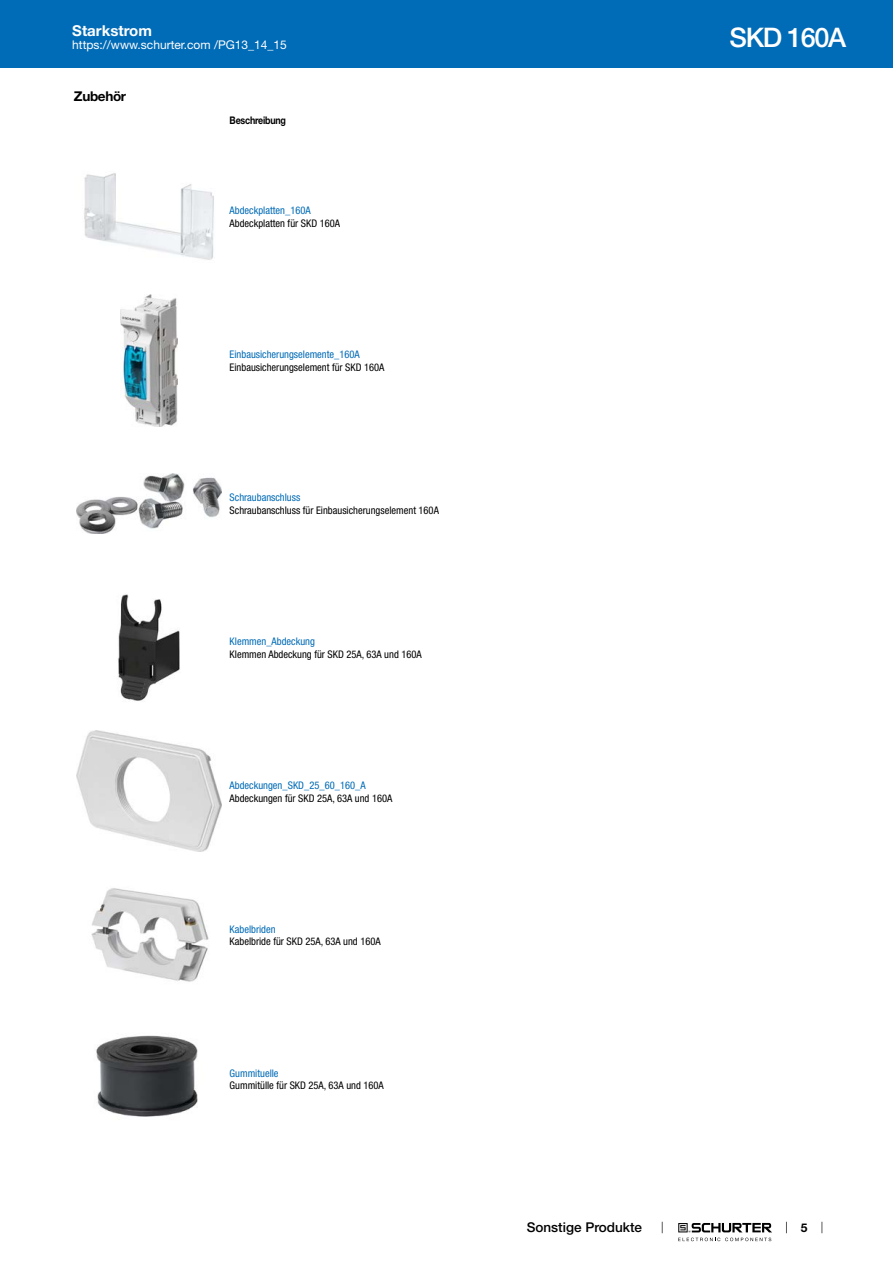
<style>
.page{position:relative;width:893px;height:1263px;background:#fff}
.page>*{position:absolute;margin:0;border:0;box-sizing:border-box;transform-origin:0 0}
.t1{font:500 27px "Helvetica Neue LT";letter-spacing:-.05em;color:#fff}
.t2{font:700 15px "Helvetica Neue LT";color:#fff}
.t3{font:500 13.5px "Helvetica Neue LT";color:#000}
.t4{font:700 13.5px "Helvetica Neue LT";letter-spacing:-.025em;color:#000}
.t5{font:12px "Helvetica Neue LT";color:#fff}
.t6{font:700 12px "Helvetica Neue LT";color:#000}
.t7{font:condensed 10.5px "Helvetica Neue LT";color:#000}
.t8{font:condensed 10.5px "Helvetica Neue LT";color:#006bb6}
.t9{font:700 10.5px "Helvetica Neue LT";letter-spacing:-.025em;color:#000;scale:.85 1}
</style>
<div class="page">
<svg style="left:678px;top:1223px;width:94px;height:18px"></svg>
<div style="left:0;top:0;width:893px;height:68px;background:#006bb6"></div>
<img style="left:84px;top:173px;width:130px;height:87px">
<img style="left:120px;top:294px;width:57px;height:132px">
<img style="left:77px;top:473px;width:144px;height:61px">
<img style="left:118px;top:594px;width:62px;height:107px">
<img style="left:77px;top:730px;width:144px;height:122px">
<img style="left:91px;top:888px;width:118px;height:94px">
<img style="left:96px;top:1035px;width:102px;height:82px">
<h2 class="t2" style="left:72px;top:21px;width:81px">Starkstrom</h2>
<p class="t5" style="left:72px;top:38px;width:216px">https://www.schurter.com /PG13_14_15</p>
<p class="t4" style="left:74px;top:88px;width:54px">Zubehör</p>
<p class="t9" style="left:230px;top:114px;width:68px">Beschreibung</p>
<p class="t8" style="left:230px;top:205px;width:83px">Abdeckplatten_160A</p>
<p class="t7" style="left:230px;top:217px;width:112px">Abdeckplatten für SKD 160A</p>
<p class="t8" style="left:230px;top:348px;width:132px">Einbausicherungselemente_160A</p>
<p class="t7" style="left:230px;top:361px;width:156px">Einbausicherungselement für SKD 160A</p>
<p class="t8" style="left:230px;top:491px;width:72px">Schraubanschluss</p>
<p class="t7" style="left:230px;top:504px;width:211px">Schraubanschluss für Einbausicherungselement 160A</p>
<p class="t8" style="left:230px;top:635px;width:87px">Klemmen_Abdeckung</p>
<p class="t7" style="left:230px;top:648px;width:194px">Klemmen Abdeckung für SKD 25A, 63A und 160A</p>
<p class="t8" style="left:230px;top:779px;width:137px">Abdeckungen_SKD_25_60_160_A</p>
<p class="t7" style="left:230px;top:792px;width:164px">Abdeckungen für SKD 25A, 63A und 160A</p>
<p class="t8" style="left:230px;top:923px;width:48px">Kabelbriden</p>
<p class="t7" style="left:230px;top:935px;width:153px">Kabelbride für SKD 25A, 63A und 160A</p>
<p class="t8" style="left:230px;top:1067px;width:50px">Gummituelle</p>
<p class="t7" style="left:230px;top:1079px;width:156px">Gummitülle für SKD 25A, 63A und 160A</p>
<p class="t3" style="left:527px;top:1219px;width:117px">Sonstige Produkte</p>
<h1 class="t1" style="left:730px;top:21px;width:118px">SKD 160A</h1>
<p class="t6" style="left:801px;top:1220px;width:8px">5</p>
</div>
